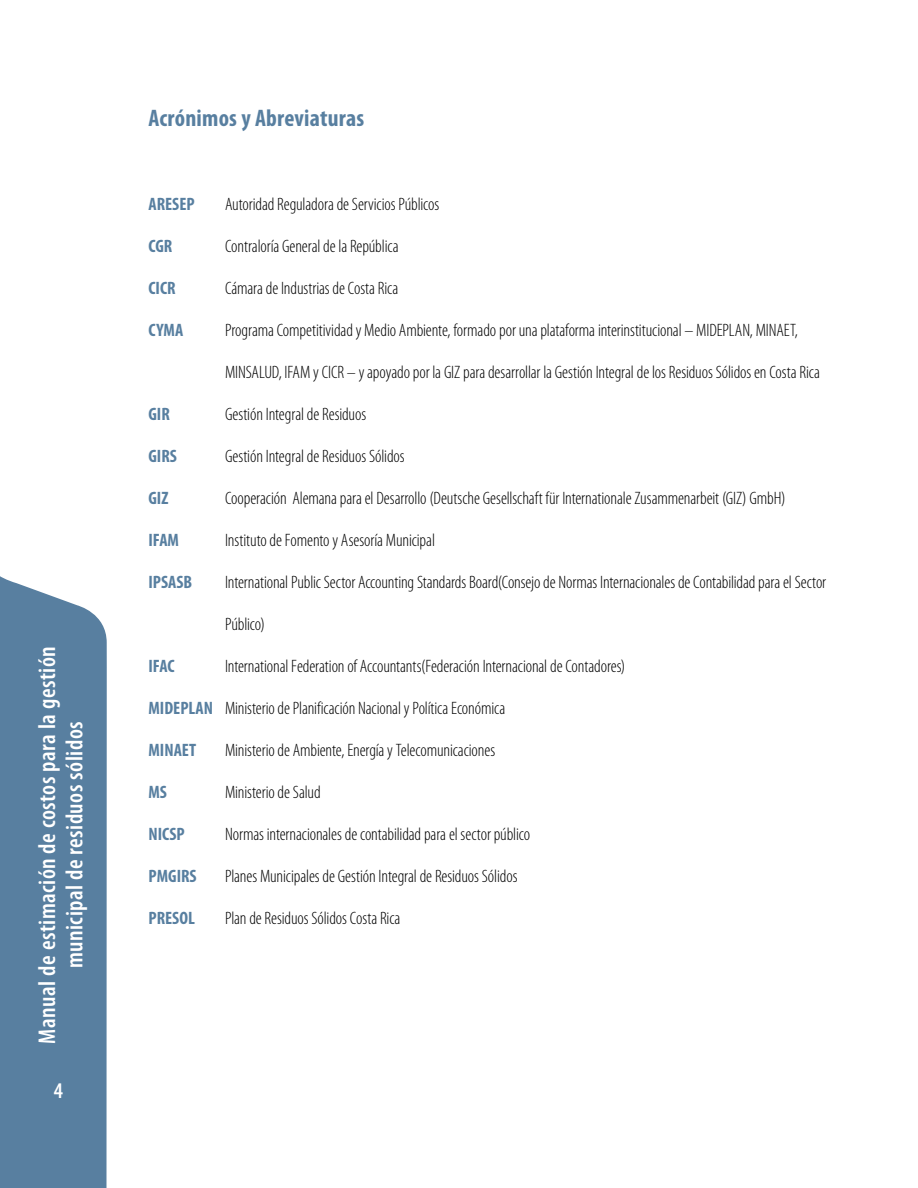
<style>
.page{position:relative;width:918px;height:1188px;background:#fff}
.page>*{position:absolute;margin:0;border:0;box-sizing:border-box;transform-origin:0 0}
.t1{font:600 condensed 24.3px/27.3px "Myriad Pro";letter-spacing:.02em;color:#fff;text-align:center}
.t2{font:700 condensed 24px "Myriad Pro";letter-spacing:.01em;color:#587fa0}
.t3{font:600 condensed 22.5px "Myriad Pro";color:#fff}
.t4{font:300 condensed 18px "Myriad Pro";letter-spacing:-.005em;color:#000}
.t5{font:700 condensed 18px "Myriad Pro";color:#587fa0}
.s1{font-weight:700;color:#587fa0}
</style>
<div class="page">
<div style="left:0;top:576px;width:107px;height:612px;background:#587fa0"></div>
<h1 class="t1" style="left:33px;top:1044px;width:399px;rotate:-90deg">Manual de estimación de costos para la gestión municipal de residuos sólidos</h1>
<p class="t3" style="left:54px;top:1077px;width:11px">4</p>
<h2 class="t2" style="left:148px;top:103px;width:217px">Acrónimos y Abreviaturas</h2>
<p class="t5" style="left:148px;top:193px;width:48px">ARESEP</p>
<p class="t4" style="left:225px;top:194px;width:216px">Autoridad Reguladora de Servicios Públicos</p>
<p class="t5" style="left:148px;top:235px;width:25px">CGR</p>
<p class="t4" style="left:225px;top:236px;width:175px">Contraloría General de la República</p>
<p class="t5" style="left:148px;top:277px;width:29px">CICR</p>
<p class="t4" style="left:225px;top:278px;width:175px">Cámara de Industrias de Costa Rica</p>
<p class="t5" style="left:148px;top:319px;width:36px">CYMA</p>
<p class="t4" style="left:225px;top:320px;width:574px">Programa Competitividad y Medio Ambiente, formado por una plataforma interinstitucional – MIDEPLAN, MINAET,</p>
<p class="t4" style="left:225px;top:362px;width:597px">MINSALUD, IFAM y CICR – y apoyado por la GIZ para desarrollar la Gestión Integral de los Residuos Sólidos en Costa Rica</p>
<p class="t5" style="left:148px;top:403px;width:23px">GIR</p>
<p class="t4" style="left:225px;top:404px;width:143px">Gestión Integral de Residuos</p>
<p class="t5" style="left:148px;top:445px;width:30px">GIRS</p>
<p class="t4" style="left:225px;top:446px;width:181px">Gestión Integral de Residuos Sólidos</p>
<p class="t5" style="left:148px;top:487px;width:21px">GIZ</p>
<p class="t4" style="left:225px;top:488px;width:562px">Cooperación Alemana para el Desarrollo (Deutsche Gesellschaft für Internationale Zusammenarbeit (GIZ) GmbH)</p>
<p class="t5" style="left:148px;top:529px;width:32px">IFAM</p>
<p class="t4" style="left:225px;top:530px;width:212px">Instituto de Fomento y Asesoría Municipal</p>
<p class="t5" style="left:148px;top:571px;width:45px">IPSASB</p>
<p class="t4" style="left:225px;top:572px;width:603px">International Public Sector Accounting Standards Board(Consejo de Normas Internacionales de Contabilidad para el Sector</p>
<p class="t4" style="left:225px;top:614px;width:42px">Público)</p>
<p class="t5" style="left:148px;top:655px;width:27px">IFAC</p>
<p class="t4" style="left:225px;top:656px;width:402px">International Federation of Accountants(Federación Internacional de Contadores)</p>
<p class="t4" style="left:148px;top:698px;width:358px"><span class="s1">MIDEPLAN</span> Ministerio de Planificación Nacional y Política Económica</p>
<p class="t5" style="left:148px;top:739px;width:49px">MINAET</p>
<p class="t4" style="left:225px;top:740px;width:272px">Ministerio de Ambiente, Energía y Telecomunicaciones</p>
<p class="t5" style="left:148px;top:781px;width:20px">MS</p>
<p class="t4" style="left:225px;top:782px;width:97px">Ministerio de Salud</p>
<p class="t5" style="left:148px;top:823px;width:38px">NICSP</p>
<p class="t4" style="left:225px;top:824px;width:307px">Normas internacionales de contabilidad para el sector público</p>
<p class="t5" style="left:148px;top:865px;width:50px">PMGIRS</p>
<p class="t4" style="left:225px;top:866px;width:294px">Planes Municipales de Gestión Integral de Residuos Sólidos</p>
<p class="t5" style="left:148px;top:907px;width:48px">PRESOL</p>
<p class="t4" style="left:225px;top:908px;width:177px">Plan de Residuos Sólidos Costa Rica</p>
</div>
